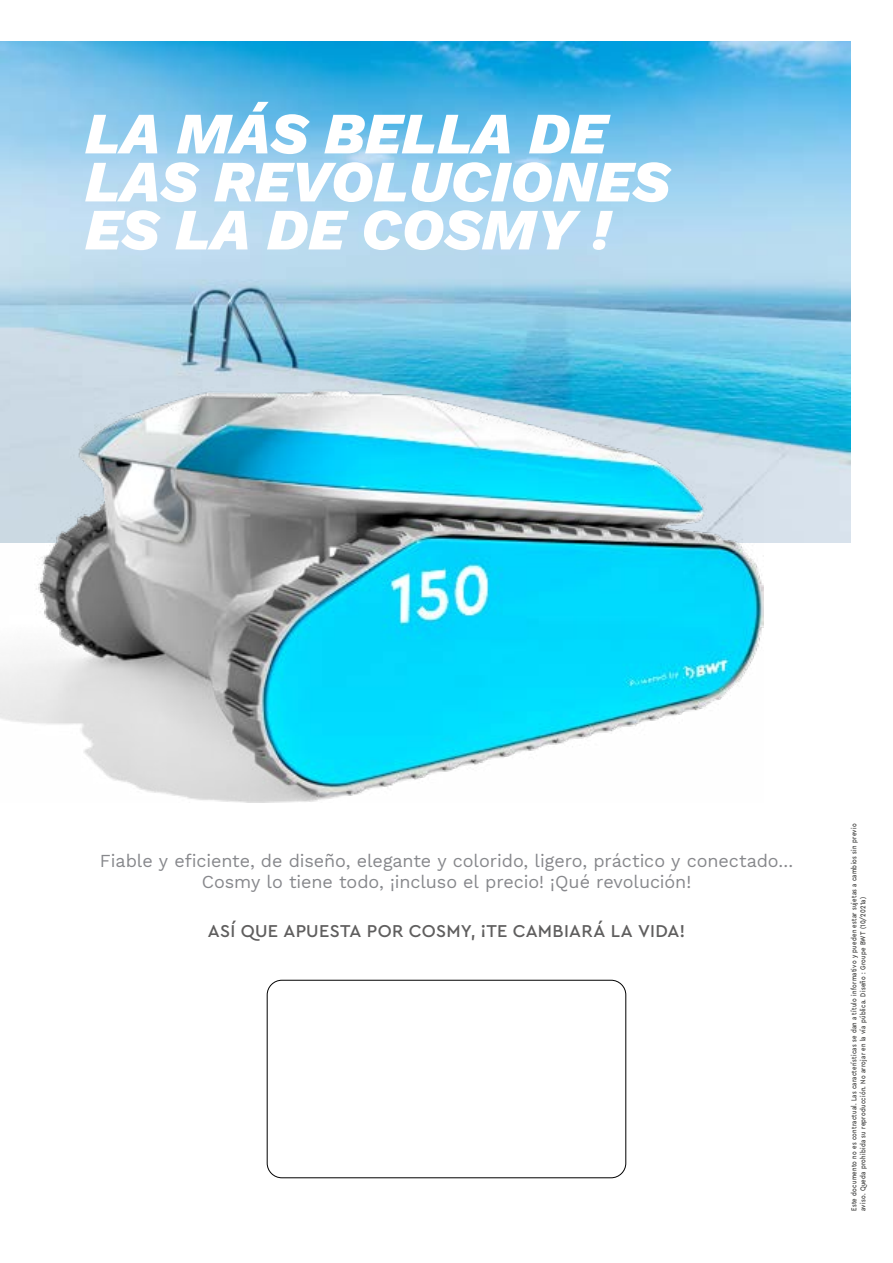
<style>
.page{position:relative;width:893px;height:1263px;background:#fff}
.page>*{position:absolute;margin:0;border:0;box-sizing:border-box;transform-origin:0 0}
.t1{font:italic 58.5px/48px "Work Sans";color:#fff}
.t2{font:18px/21px "Work Sans";letter-spacing:-.005em;color:#87888c;text-align:center}
.t3{font:500 18px "Cera PRO";letter-spacing:.015em;color:#5f5e5e}
.t4{font:500 7.5px/9px "Cera PRO";letter-spacing:.05em;color:#3c3c3b;scale:.8 1}
</style>
<div class="page">
<img style="left:0;top:41px;width:850px;height:501px">
<div style="left:267px;top:980px;width:359px;height:198px;border:1px solid #000;border-radius:15px"></div>
<img style="left:0;top:375px;width:763px;height:427px">
<h1 class="t1" style="left:85px;top:106px;width:586px">LA MÁS BELLA DE<br>LAS REVOLUCIONES<br>ES LA DE COSMY !</h1>
<h2 class="t2" style="left:100px;top:849px;width:695px">Fiable y eficiente, de diseño, elegante y colorido, ligero, práctico y conectado...<br>Cosmy lo tiene todo, ¡incluso el precio! ¡Qué revolución!</h2>
<h2 class="t3" style="left:208px;top:919px;width:479px">ASÍ QUE APUESTA POR COSMY, ¡TE CAMBIARÁ LA VIDA!</h2>
<p class="t4" style="left:849px;top:1211px;width:485px;rotate:-90deg">Este documento no es contractual. Las características se dan a título informativo y pueden estar sujetas a cambios sin previo aviso. Queda prohibida su reproducción. No arrojar en la vía pública. Diseño : Groupe BWT (10/2021a)</p>
</div>
